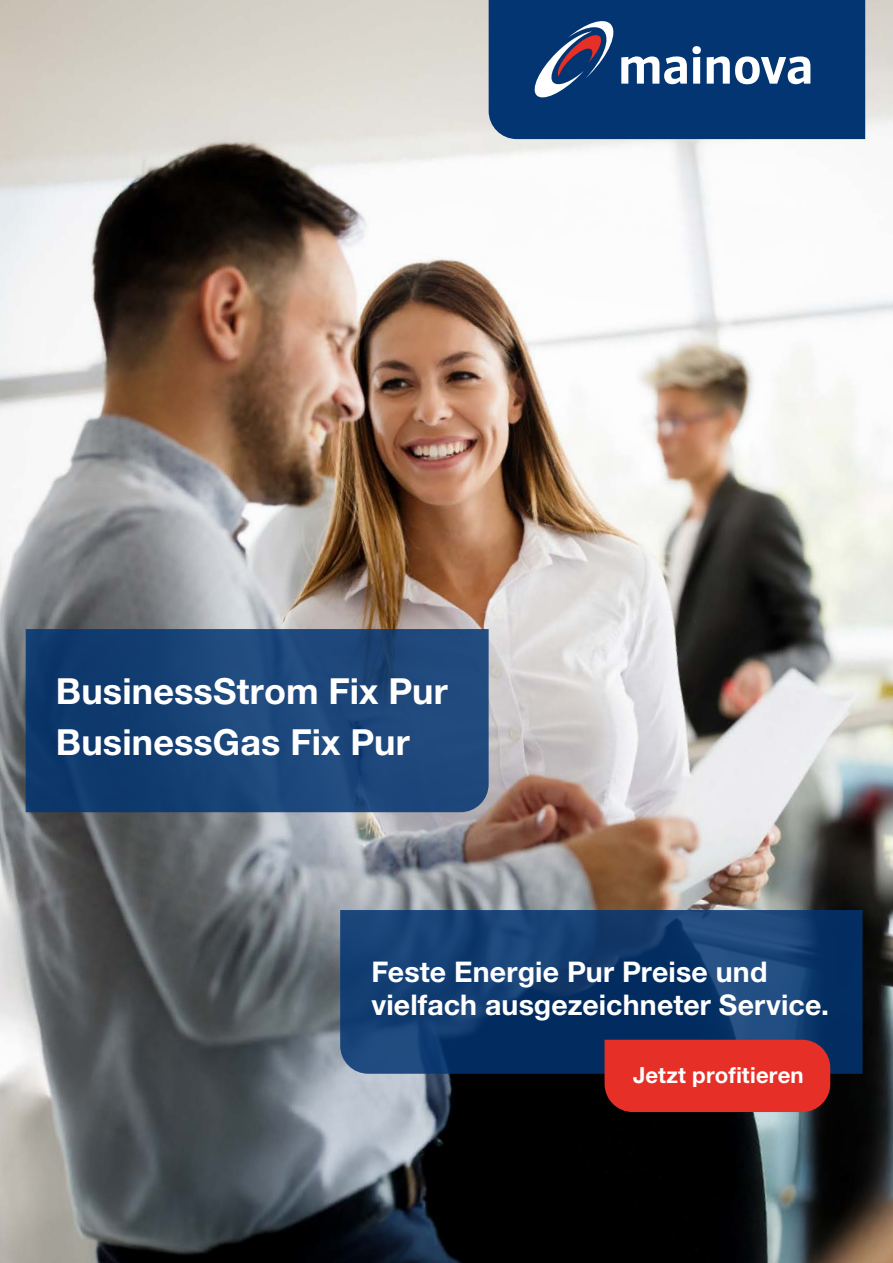
<style>
.page{position:relative;width:893px;height:1263px;background:#fff}
.page>*{position:absolute;margin:0;border:0;box-sizing:border-box;transform-origin:0 0}
.t1{font:700 36px/51px "Helvetica Neue LT Pro";letter-spacing:.005em;color:#fff}
.t2{font:700 28.5px/33px "Helvetica Neue LT Pro";letter-spacing:.005em;color:#fff}
.t3{font:700 22.2px "Helvetica Neue LT Pro";letter-spacing:.005em;color:#fff}
</style>
<div class="page">
<img style="left:0;top:0;width:893px;height:1263px">
<svg style="left:26px;top:629px;width:463px;height:183px;background:#194377"></svg>
<svg style="left:340px;top:910px;width:522px;height:164px;background:#103b6e"></svg>
<div style="left:489px;top:0;width:376px;height:139px;background:#033572"></div>
<svg style="left:535px;top:21px;width:275px;height:76px"></svg>
<div style="left:605px;top:1040px;width:225px;height:72px;background:#e63027"></div>
<p class="t1" style="left:56px;top:664px;width:393px">BusinessStrom Fix Pur<br>BusinessGas Fix Pur</p>
<p class="t2" style="left:371px;top:954px;width:459px">Feste Energie Pur Preise und vielfach ausgezeichneter Service.</p>
<p class="t3" style="left:633px;top:1061px;width:172px">Jetzt profitieren</p>
</div>
